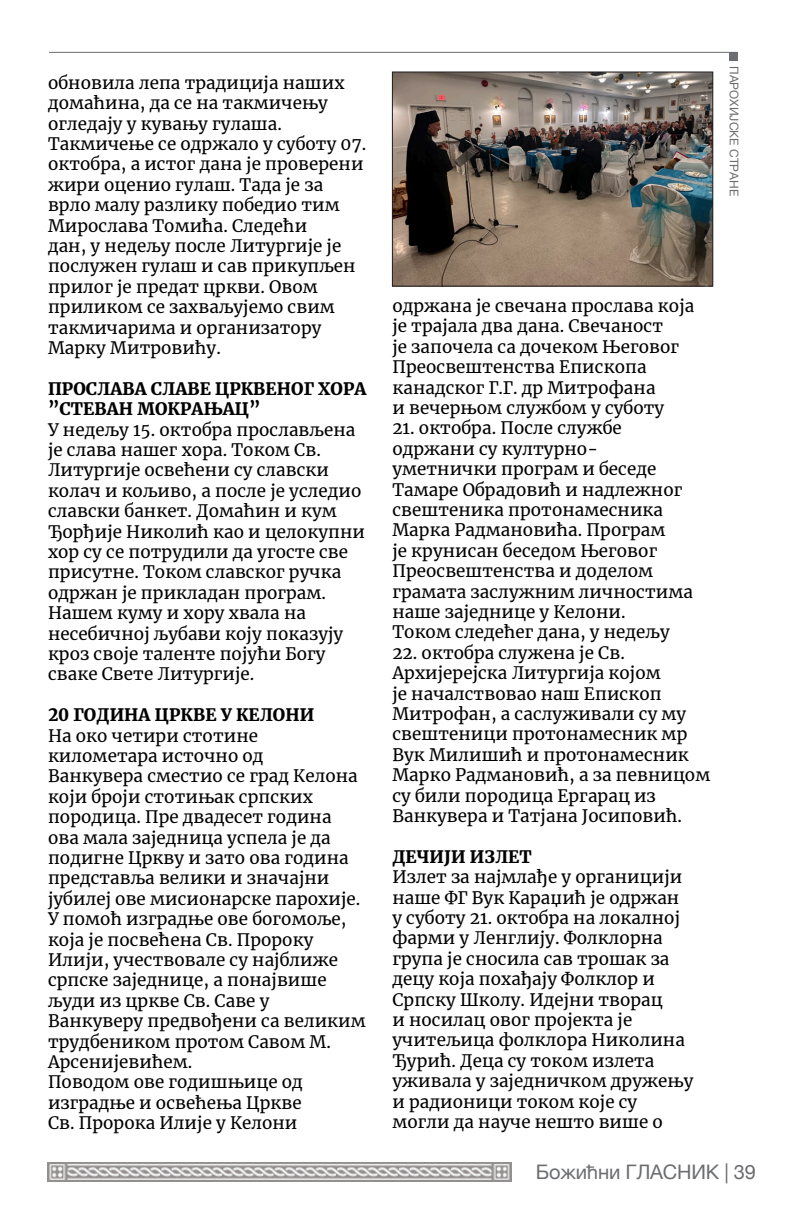
<style>
.page{position:relative;width:792px;height:1224px;background:#fff}
.page>*{position:absolute;margin:0;border:0;box-sizing:border-box;transform-origin:0 0}
.t1{font:20px "Helvetica Neue";letter-spacing:-.01em;color:#6c6d70}
.Glasnik_Body{font:17px/20.4px "Merriweather";letter-spacing:.005em;color:#000}
.Glasnik_Body-2{font:900 17px/20.4px "Merriweather";letter-spacing:.005em;color:#000}
.t2{font:12px "Helvetica Neue";color:#6c6d70}
</style>
<div class="page">
<hr style="left:49px;top:52px;width:689px;height:1px;background:#6c6d70">
<img style="left:47px;top:1162px;width:464px;height:20px">
<div style="left:729px;top:52px;width:9px;height:9px;background:#6c6d70"></div>
<img style="left:394px;top:74px;width:317px;height:210px">
<div style="left:392px;top:72px;width:321px;height:214px;border:1px solid #231f20"></div>
<p class="Glasnik_Body" style="left:48px;top:72px;width:320px">обновила лепа традиција наших домаћина, да се на такмичењу огледају у кувању гулаша.<br>Такмичење се одржало у суботу 07. октобра, а истог дана је проверени жири оценио гулаш. Тада је за врло малу разлику победио тим<br>Мирослава Томића. Следећи<br>дан, у недељу после Литургије је послужен гулаш и сав прикупљен прилог је предат цркви. Овом приликом се захваљујемо свим такмичарима и организатору<br>Марку Митровићу.</p>
<p class="Glasnik_Body-2" style="left:48px;top:378px;width:320px">ПРОСЛАВА СЛАВЕ ЦРКВЕНОГ ХОРА ”СТЕВАН МОКРАЊАЦ”</p>
<p class="Glasnik_Body" style="left:48px;top:419px;width:319px">У недељу 15. октобра прослављена је слава нашег хора. Током Св.<br>Литургије освећени су славски колач и кољиво, а после је уследио славски банкет. Домаћин и кум<br>Ђорђије Николић као и целокупни хор су се потрудили да угосте све присутне. Током славског ручка одржан је прикладан програм.<br>Нашем куму и хору хвала на несебичној љубави коју показују кроз своје таленте појући Богу сваке Свете Литургије.</p>
<p class="Glasnik_Body-2" style="left:48px;top:704px;width:268px">20 ГОДИНА ЦРКВЕ У КЕЛОНИ</p>
<p class="Glasnik_Body" style="left:48px;top:725px;width:319px">На око четири стотине километара источно од<br>Ванкувера сместио се град Келона који броји стотињак српских породица. Пре двадесет година ова мала заједница успела је да подигне Цркву и зато ова година представља велики и значајни јубилеј ове мисионарске парохије.<br>У помоћ изградње ове богомоље, која је посвећена Св. Пророку<br>Илији, учествовале су најближе српске заједнице, а понајвише људи из цркве Св. Саве у<br>Ванкуверу предвођени са великим трудбеником протом Савом М.<br>Арсенијевићем.</p>
<p class="Glasnik_Body" style="left:48px;top:1071px;width:256px;text-align:justify">Поводом ове годишњице од изградње и освећења Цркве Св. Пророка Илије у Келони</p>
<p class="t2" style="left:743px;top:66px;width:131px;rotate:90deg">ПАРОХИЈСКЕ СТРАНЕ</p>
<p class="Glasnik_Body" style="left:392px;top:295px;width:304px">одржана је свечана прослава која је трајала два дана. Свечаност<br>је започела са дочеком Његовог<br>Преосвештенства Епископа канадског Г.Г. др Митрофана<br>и вечерњом службом у суботу</p>
<p class="Glasnik_Body" style="left:392px;top:418px;width:302px">21. октобра. После службе одржани су културно&shy;уметнички програм и беседе<br>Тамаре Обрадовић и надлежног свештеника протонамесника<br>Марка Радмановића. Програм<br>је крунисан беседом Његовог<br>Преосвештенства и доделом грамата заслужним личностима наше заједнице у Келони.</p>
<p class="Glasnik_Body" style="left:392px;top:622px;width:279px">Током следећег дана, у недељу</p>
<p class="Glasnik_Body" style="left:392px;top:642px;width:319px">22. октобра служена је Св.<br>Архијерејска Литургија којом<br>је началствовао наш Епископ<br>Митрофан, а саслуживали су му свештеници протонамесник мр<br>Вук Милишић и протонамесник<br>Марко Радмановић, а за певницом су били породица Ергарац из<br>Ванкувера и Татјана Јосиповић.</p>
<p class="Glasnik_Body-2" style="left:392px;top:846px;width:141px">ДЕЧИЈИ ИЗЛЕТ</p>
<p class="Glasnik_Body" style="left:392px;top:866px;width:303px">Излет за најмлађе у органицији наше ФГ Вук Караџић је одржан<br>у суботу 21. октобра на локалној фарми у Ленглију. Фолклорна група је сносила сав трошак за децу која похађају Фолклор и<br>Српску Школу. Идејни творац<br>и носилац овог пројекта је учитељица фолклора Николина<br>Ђурић. Деца су током излета уживала у заједничком дружењу и радионици током које су могли да науче нешто више о</p>
<p class="t1" style="left:536px;top:1158px;width:222px">Божићни ГЛАСНИК | 39</p>
</div>
